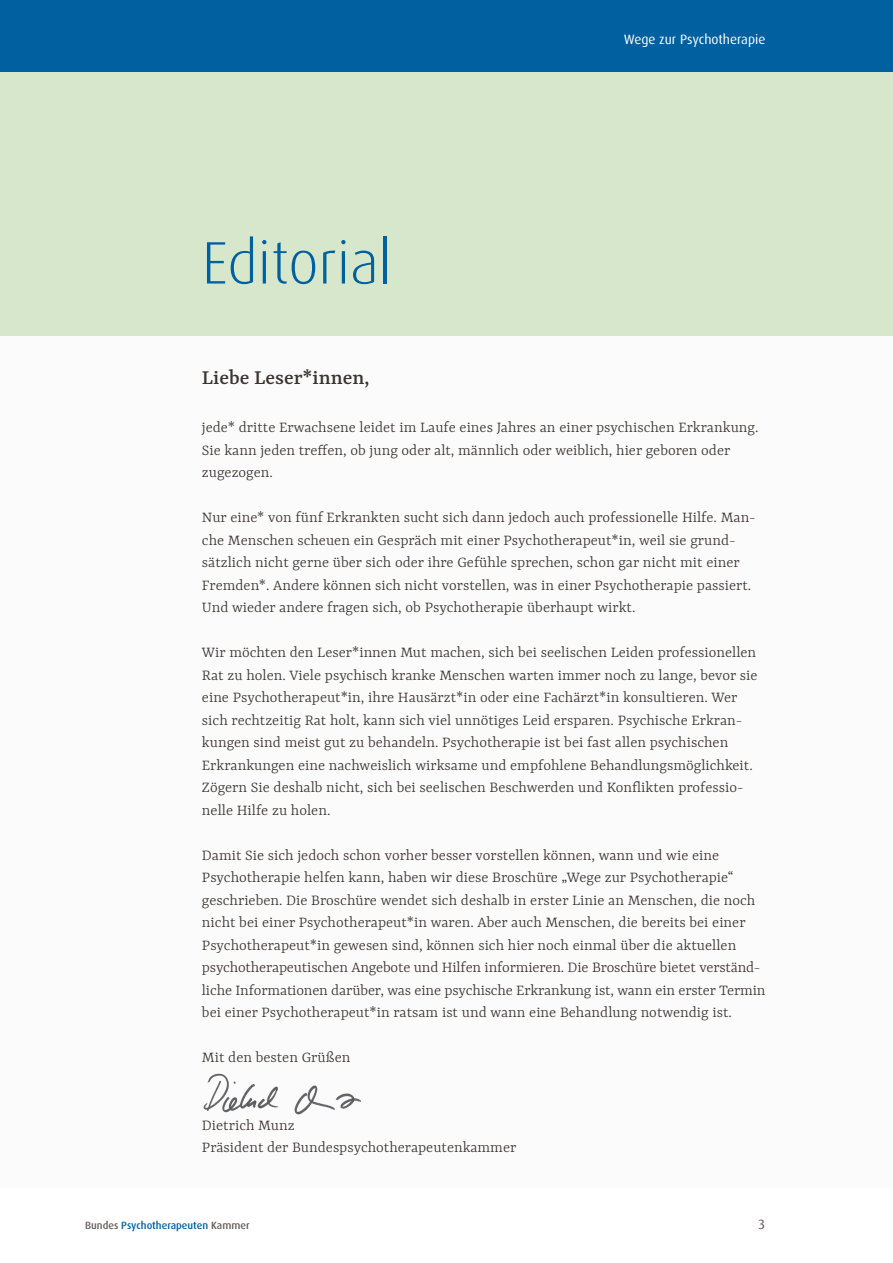
<style>
.page{position:relative;width:893px;height:1263px;background:#fff}
.page>*{position:absolute;margin:0;border:0;box-sizing:border-box;transform-origin:0 0}
.H1_headline{font:300 60px "Dax";color:#0060a0}
.Fliestext_Kasten{font:500 22.5px "Yrsa";color:#3a332f}
.Fliestext_Kasten-2{font:300 16.5px/22.5px "Yrsa";color:#3a332f}
.t1{font:13.5px "Dax";color:#fff}
.t2{font:13.5px "Dax";color:#655c57}
.t3{font:500 10.5px "Dax";color:#0060a0}
.s1{color:#655c57}
</style>
<div class="page">
<div style="left:0;top:0;width:893px;height:72px;background:#0060a0"></div>
<div style="left:0;top:72px;width:893px;height:1116px;background:#fbfbfb"></div>
<div style="left:0;top:72px;width:893px;height:264px;background:#d7e7cc"></div>
<img style="left:203px;top:1073px;width:159px;height:42px">
<h1 class="H1_headline" style="left:202px;top:230px;width:192px">Editorial</h1>
<p class="t1" style="left:624px;top:32px;width:143px">Wege zur Psychotherapie</p>
<p class="Fliestext_Kasten" style="left:202px;top:365px;width:169px">Liebe Leser*innen,</p>
<p class="Fliestext_Kasten-2" style="left:202px;top:416px;width:558px">jede* dritte Erwachsene leidet im Laufe eines Jahres an einer psychischen Erkrankung.<br>Sie kann jeden treffen, ob jung oder alt, männlich oder weiblich, hier geboren oder zugezogen.</p>
<p class="Fliestext_Kasten-2" style="left:202px;top:506px;width:555px">Nur eine* von fünf Erkrankten sucht sich dann jedoch auch professionelle Hilfe. Man&shy;che Menschen scheuen ein Gespräch mit einer Psychotherapeut*in, weil sie grund&shy;sätzlich nicht gerne über sich oder ihre Gefühle sprechen, schon gar nicht mit einer Fremden*. Andere können sich nicht vorstellen, was in einer Psychotherapie passiert.<br>Und wieder andere fragen sich, ob Psychotherapie überhaupt wirkt.</p>
<p class="Fliestext_Kasten-2" style="left:202px;top:641px;width:557px">Wir möchten den Leser*innen Mut machen, sich bei seelischen Leiden professionellen Rat zu holen. Viele psychisch kranke Menschen warten immer noch zu lange, bevor sie eine Psychotherapeut*in, ihre Hausärzt*in oder eine Fachärzt*in konsultieren. Wer sich rechtzeitig Rat holt, kann sich viel unnötiges Leid ersparen. Psychische Erkran&shy;kungen sind meist gut zu behandeln. Psychotherapie ist bei fast allen psychischen Erkrankungen eine nachweislich wirksame und empfohlene Behandlungsmöglichkeit.<br>Zögern Sie deshalb nicht, sich bei seelischen Beschwerden und Konflikten professio&shy;nelle Hilfe zu holen.</p>
<p class="Fliestext_Kasten-2" style="left:202px;top:843px;width:565px">Damit Sie sich jedoch schon vorher besser vorstellen können, wann und wie eine Psychotherapie helfen kann, haben wir diese Broschüre „Wege zur Psychotherapie“ geschrieben. Die Broschüre wendet sich deshalb in erster Linie an Menschen, die noch nicht bei einer Psychotherapeut*in waren. Aber auch Menschen, die bereits bei einer Psychotherapeut*in gewesen sind, können sich hier noch einmal über die aktuellen psychotherapeutischen Angebote und Hilfen informieren. Die Broschüre bietet verständ&shy;liche Informationen darüber, was eine psychische Erkrankung ist, wann ein erster Termin bei einer Psychotherapeut*in ratsam ist und wann eine Behandlung notwendig ist.</p>
<p class="Fliestext_Kasten-2" style="left:202px;top:1046px;width:150px">Mit den besten Grüßen</p>
<p class="Fliestext_Kasten-2" style="left:202px;top:1113px;width:94px">Dietrich Munz</p>
<p class="Fliestext_Kasten-2" style="left:202px;top:1136px;width:316px">Präsident der Bundespsychotherapeutenkammer</p>
<p class="t3" style="left:85px;top:1219px;width:166px"><span class="s1">Bundes</span> Psychotherapeuten <span class="s1">Kammer</span></p>
<p class="t2" style="left:758px;top:1216px;width:9px">3</p>
</div>
